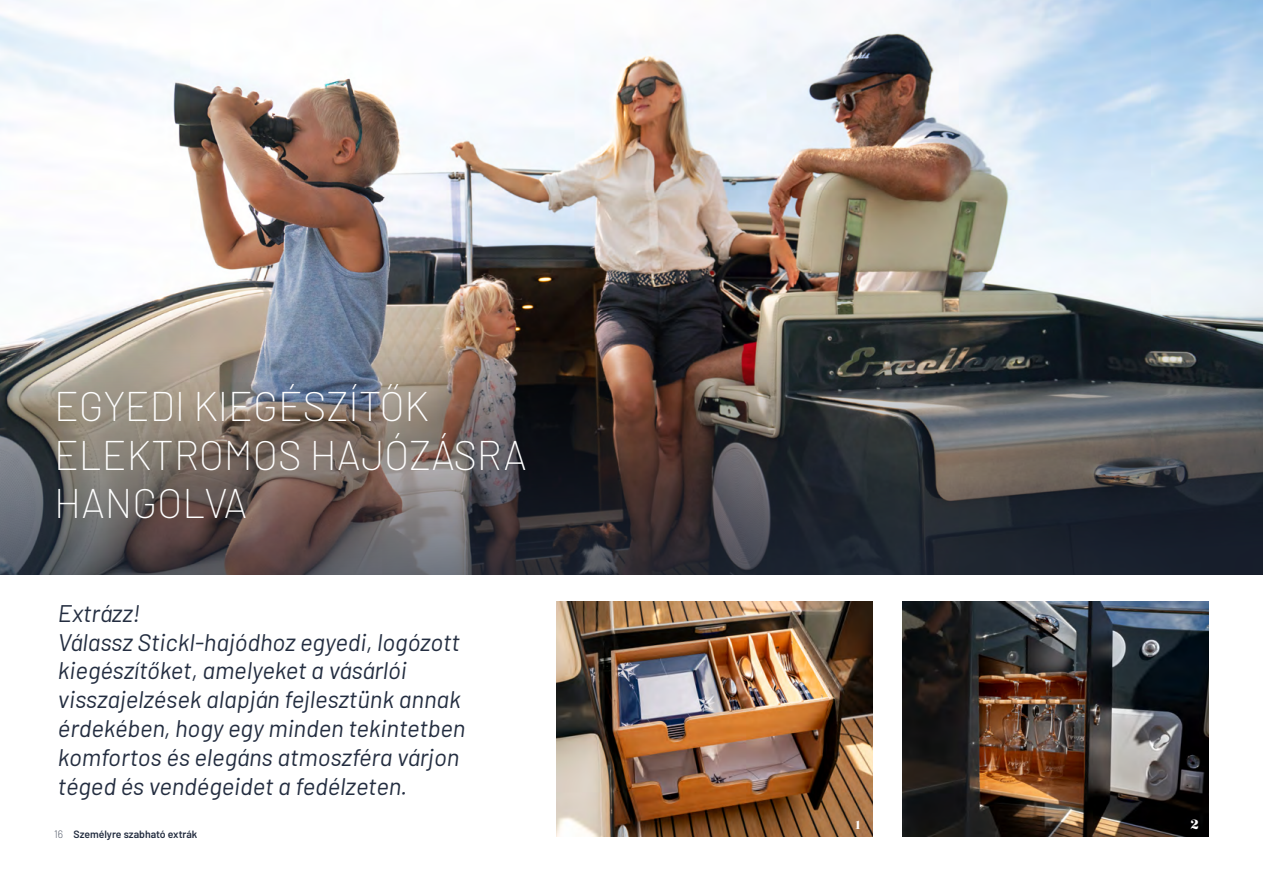
<style>
.page{position:relative;width:1263px;height:893px;background:#fff}
.page>*{position:absolute;margin:0;border:0;box-sizing:border-box;transform-origin:0 0}
.t1{font:200 40.5px/48.6px "Barlow";color:#fff}
.t2{font:italic 24px/28.8px "Barlow";color:#232d40}
.t3{font:16.2px "Rozha One";color:#fff}
.t4{font:14.25px "Rozha One";color:#fff}
.t5{font:600 10.5px "Barlow";color:#232d40}
.s1{font-weight:200}
</style>
<div class="page">
<img style="left:0;top:0;width:1263px;height:574px">
<img style="left:556px;top:602px;width:316px;height:235px">
<img style="left:902px;top:602px;width:307px;height:235px">
<h1 class="t1" style="left:54px;top:379px;width:474px">EGYEDI KIEGÉSZÍTŐK<br>ELEKTROMOS HAJÓZÁSRA<br>HANGOLVA</h1>
<p class="t2" style="left:58px;top:597px;width:409px">Extrázz!<br>Válassz Stickl-hajódhoz egyedi, logózott kiegészítőket, amelyeket a vásárlói visszajelzések alapján fejlesztünk annak érdekében, hogy egy minden tekintetben komfortos és elegáns atmoszféra várjon téged és vendégeidet a fedélzeten.</p>
<p class="t5" style="left:54px;top:826px;width:145px"><span class="s1">16</span> Személyre szabható extrák</p>
<p class="t4" style="left:855px;top:814px;width:7px">1</p>
<p class="t3" style="left:1190px;top:813px;width:10px">2</p>
</div>
